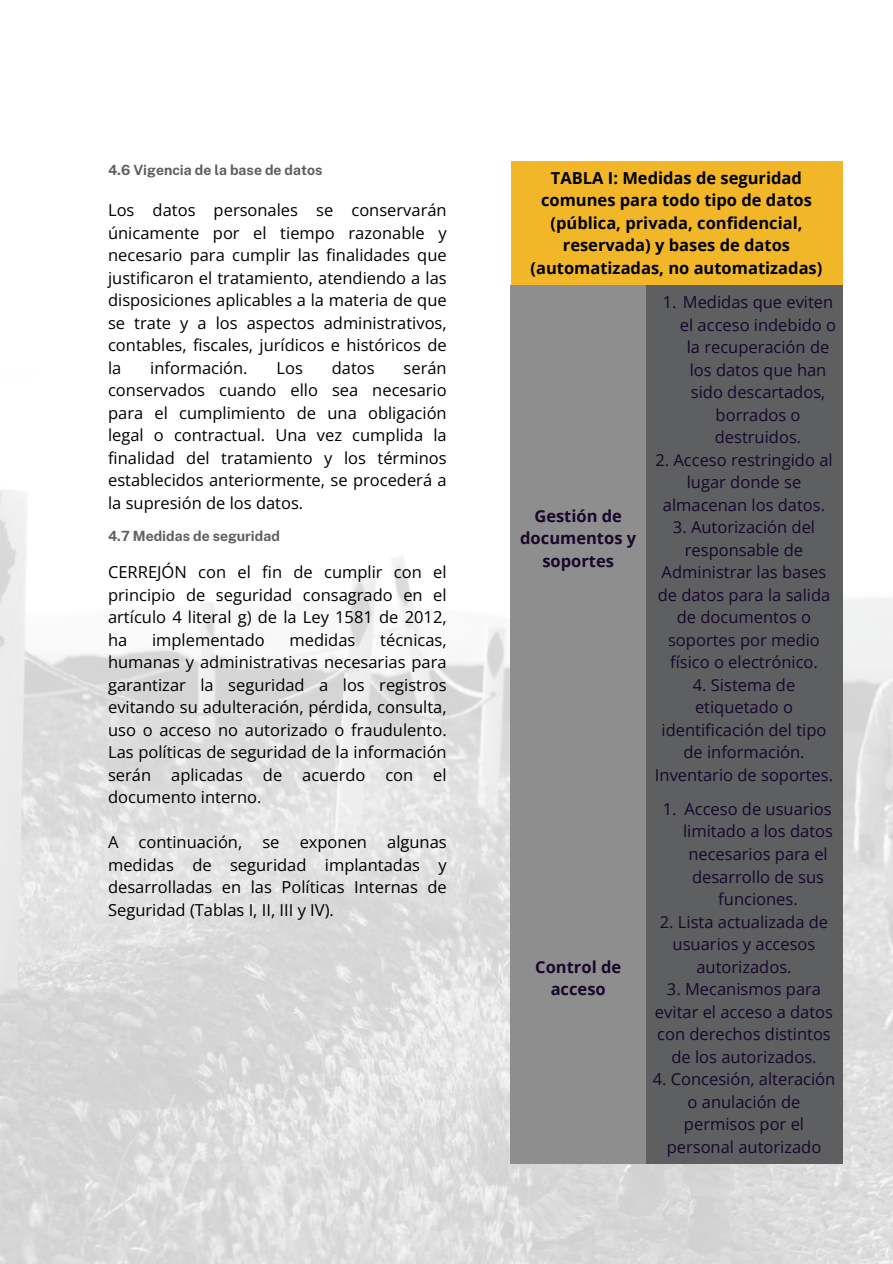
<style>
.page{position:relative;width:893px;height:1264px;background:#fff}
.page>*{position:absolute;margin:0;border:0;box-sizing:border-box;transform-origin:0 0}
.t1{font:16.5px/22.5px "Open Sans";color:#000;text-align:justify}
.t2{font:16.5px/22.5px "Open Sans";color:#18072b;text-align:center}
.t3{font:700 16.5px/22.5px "Open Sans";color:#000;text-align:center}
.t4{font:700 16.5px/22.5px "Open Sans";color:#18072b;text-align:center}
.t5{font:700 14.1px "Public Sans";color:#5d5f60}
</style>
<div class="page">
<img style="left:0;top:161px;width:892px;height:1102px">
<div style="left:510px;top:161px;width:332px;height:124px;background:#f2b729"></div>
<div style="left:510px;top:285px;width:135px;height:507px;background:#8e8e8e"></div>
<div style="left:645px;top:285px;width:197px;height:507px;background:#5d5f60"></div>
<div style="left:510px;top:792px;width:135px;height:372px;background:#8e8e8e"></div>
<div style="left:645px;top:792px;width:197px;height:372px;background:#5d5f60"></div>
<p class="t5" style="left:108px;top:161px;width:216px">4.6 Vigencia de la base de datos</p>
<p class="t1" style="left:108px;top:198px;width:340px">Los datos personales se conservarán únicamente por el tiempo razonable y necesario para cumplir las finalidades que justificaron el tratamiento, atendiendo a las disposiciones aplicables a la materia de que se trate y a los aspectos administrativos, contables, fiscales, jurídicos e históricos de la</p>
<p class="t1" style="left:108px;top:356px;width:340px;text-indent:295px">serán conservados cuando ello sea necesario para el cumplimiento de una obligación legal o contractual. Una vez cumplida la finalidad del tratamiento y los términos establecidos anteriormente, se procederá a la supresión de los datos.</p>
<p class="t5" style="left:108px;top:527px;width:173px">4.7 Medidas de seguridad</p>
<p class="t1" style="left:108px;top:560px;width:340px">CERREJÓN con el fin de cumplir con el principio de seguridad consagrado en el artículo 4 literal g) de la Ley 1581 de 2012, ha</p>
<p class="t1" style="left:150px;top:356px;width:99px">información.</p>
<p class="t1" style="left:276px;top:356px;width:28px">Los</p>
<p class="t1" style="left:332px;top:356px;width:44px">datos</p>
<p class="t1" style="left:108px;top:628px;width:340px;text-indent:272px">técnicas, humanas y administrativas necesarias para garantizar la seguridad a los registros evitando su adulteración, pérdida, consulta, uso o acceso no autorizado o fraudulento.<br>Las políticas de seguridad de la información serán aplicadas de acuerdo con el documento interno.</p>
<p class="t1" style="left:108px;top:830px;width:340px">A continuación, se exponen algunas medidas de seguridad implantadas y desarrolladas en las Políticas Internas de Seguridad (Tablas I, II, III y IV).</p>
<p class="t1" style="left:152px;top:628px;width:114px">implementado</p>
<p class="t1" style="left:289px;top:628px;width:67px">medidas</p>
<p class="t3" style="left:541px;top:166px;width:272px">TABLA I: Medidas de seguridad comunes para todo tipo de datos</p>
<p class="t3" style="left:530px;top:211px;width:293px">(pública, privada, confidencial, reservada) y bases de datos (automatizadas, no automatizadas)</p>
<p class="t4" style="left:520px;top:504px;width:117px">Gestión de documentos y soportes</p>
<p class="t4" style="left:535px;top:954px;width:87px">Control de acceso</p>
<p class="t2" style="left:662px;top:290px;width:172px">1. Medidas que eviten</p>
<p class="t2" style="left:680px;top:313px;width:158px">el acceso indebido o</p>
<p class="t2" style="left:686px;top:335px;width:144px">la recuperación de</p>
<p class="t2" style="left:689px;top:358px;width:138px">los datos que han</p>
<p class="t2" style="left:690px;top:380px;width:136px">sido descartados,</p>
<p class="t2" style="left:715px;top:403px;width:86px">borrados o</p>
<p class="t2" style="left:714px;top:425px;width:88px">destruidos.</p>
<p class="t2" style="left:655px;top:448px;width:179px">2. Acceso restringido al lugar donde se almacenan los datos.</p>
<p class="t2" style="left:657px;top:515px;width:174px">3. Autorización del responsable de<br>Administrar las bases de datos para la salida de documentos o soportes por medio físico o electrónico.</p>
<p class="t2" style="left:661px;top:673px;width:166px">4. Sistema de etiquetado o identificación del tipo de información.</p>
<p class="t2" style="left:655px;top:763px;width:180px">Inventario de soportes.</p>
<p class="t2" style="left:662px;top:797px;width:15px">1.</p>
<p class="t2" style="left:683px;top:797px;width:151px">Acceso de usuarios limitado a los datos necesarios para el desarrollo de sus funciones.</p>
<p class="t2" style="left:659px;top:909px;width:170px">2. Lista actualizada de usuarios y accesos autorizados.</p>
<p class="t2" style="left:655px;top:977px;width:179px">3. Mecanismos para evitar el acceso a datos con derechos distintos de los autorizados.</p>
<p class="t2" style="left:652px;top:1067px;width:184px">4. Concesión, alteración o anulación de permisos por el personal autorizado</p>
</div>
